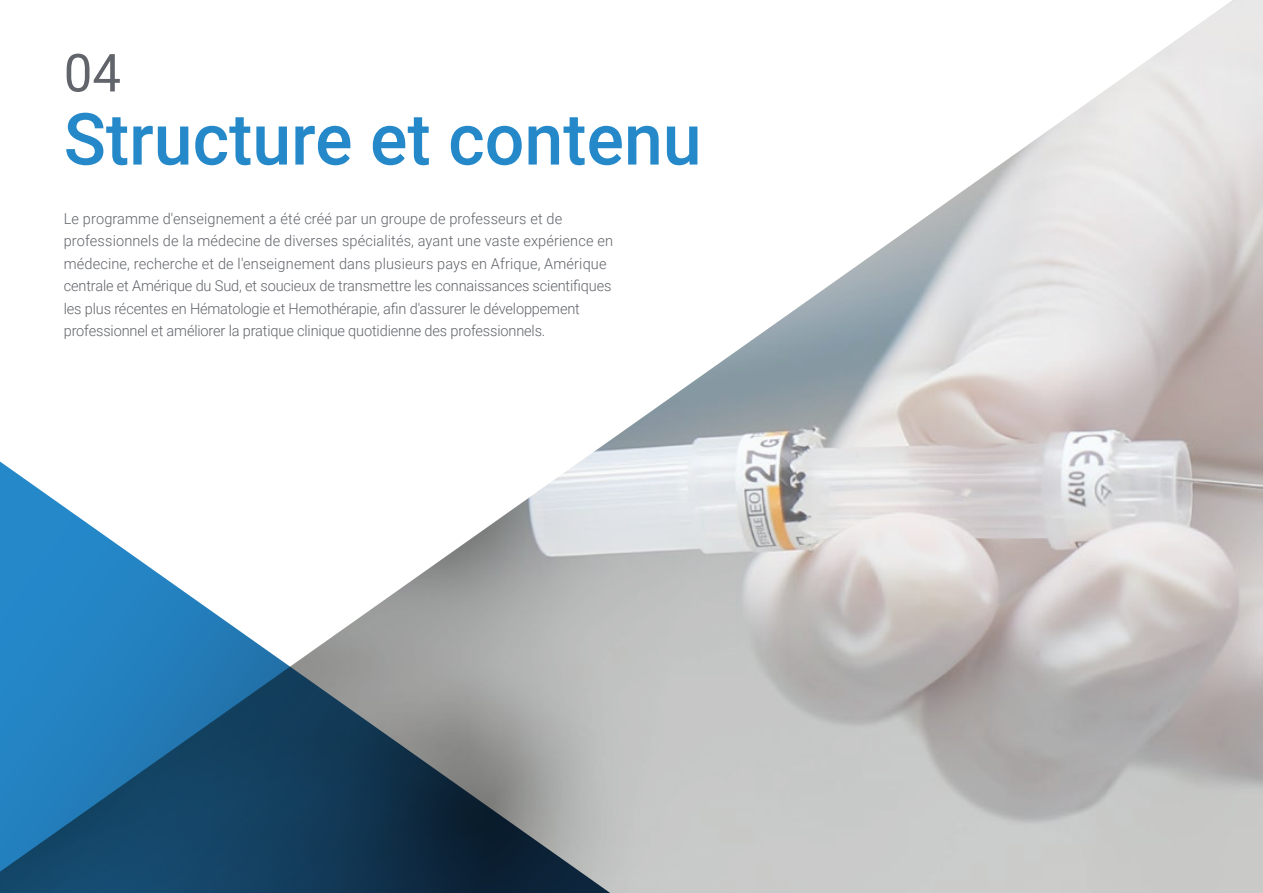
<style>
.page{position:relative;width:1263px;height:893px;background:#fff}
.page>*{position:absolute;margin:0;border:0;box-sizing:border-box;transform-origin:0 0}
.t1{font:500 72px "Roboto";color:#2488c9}
.t2{font:52.5px "Roboto";color:#61646a}
.t3{font:300 15px/22.5px "Roboto";letter-spacing:-.01em;color:#61646a}
</style>
<div class="page">
<img style="left:602px;top:0;width:661px;height:893px">
<svg style="left:0;top:446px;width:640px;height:447px"></svg>
<h2 class="t2" style="left:64px;top:36px;width:59px">04</h2>
<h1 class="t1" style="left:64px;top:89px;width:639px">Structure et contenu</h1>
<p class="t3" style="left:64px;top:207px;width:551px">Le programme d'enseignement a été créé par un groupe de professeurs et de professionnels de la médecine de diverses spécialités, ayant une vaste expérience en médecine, recherche et de l'enseignement dans plusieurs pays en Afrique, Amérique centrale et Amérique du Sud, et soucieux de transmettre les connaissances scientifiques les plus récentes en Hématologie et Hemothérapie, afin d'assurer le développement professionnel et améliorer la pratique clinique quotidienne des professionnels.</p>
</div>
